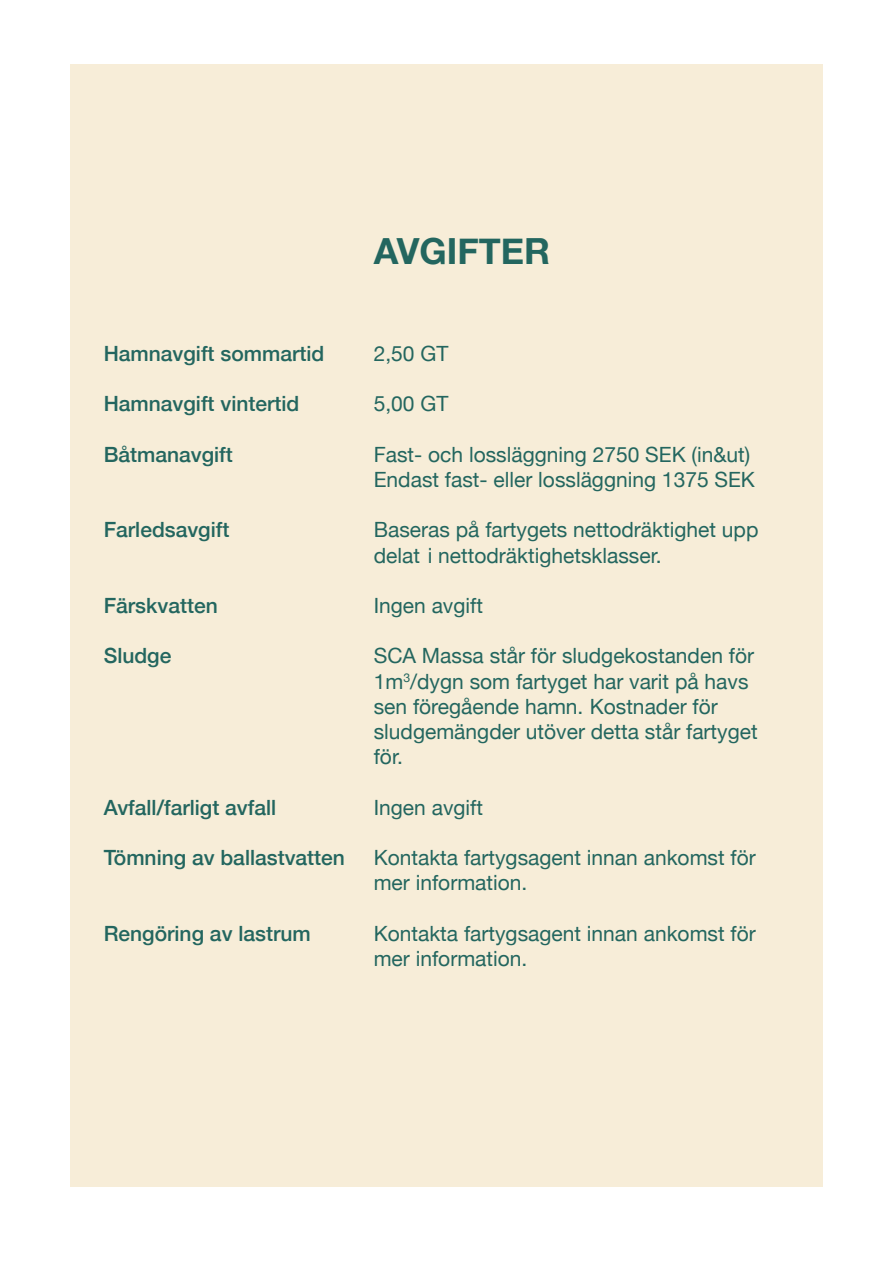
<style>
.page{position:relative;width:893px;height:1263px;background:#fff}
.page>*{position:absolute;margin:0;border:0;box-sizing:border-box;transform-origin:0 0}
.t1{font:700 36px "Helvetica Neue";color:#23665f}
.t2{font:21px/25.2px "Helvetica Neue";color:#23665f}
.t3{font:500 21px "Helvetica Neue";color:#23665f}
</style>
<div class="page">
<div style="left:70px;top:64px;width:753px;height:1122px;background:#f7edd8"></div>
<h1 class="t1" style="left:374px;top:223px;width:178px">AVGIFTER</h1>
<p class="t3" style="left:104px;top:336px;width:222px">Hamnavgift sommartid</p>
<p class="t2" style="left:374px;top:342px;width:76px">2,50 GT</p>
<p class="t3" style="left:104px;top:387px;width:197px">Hamnavgift vintertid</p>
<p class="t2" style="left:374px;top:392px;width:76px">5,00 GT</p>
<p class="t3" style="left:104px;top:437px;width:131px">Båtmanavgift</p>
<p class="t2" style="left:374px;top:443px;width:383px">Fast- och lossläggning 2750 SEK (in&amp;ut)<br>Endast fast- eller lossläggning 1375 SEK</p>
<p class="t3" style="left:104px;top:513px;width:127px">Farledsavgift</p>
<p class="t2" style="left:374px;top:518px;width:386px">Baseras på fartygets nettodräktighet upp delat i nettodräktighetsklasser.</p>
<p class="t3" style="left:104px;top:588px;width:115px">Färskvatten</p>
<p class="t2" style="left:374px;top:594px;width:111px">Ingen avgift</p>
<p class="t3" style="left:104px;top:639px;width:69px">Sludge</p>
<p class="t2" style="left:374px;top:644px;width:385px">SCA Massa står för sludgekostanden för<br>1m<sup>3</sup>/dygn som fartyget har varit på havs sen föregående hamn. Kostnader för sludgemängder utöver detta står fartyget för.</p>
<p class="t3" style="left:104px;top:790px;width:174px">Avfall/farligt avfall</p>
<p class="t2" style="left:374px;top:796px;width:111px">Ingen avgift</p>
<p class="t3" style="left:104px;top:840px;width:243px">Tömning av ballastvatten</p>
<p class="t2" style="left:374px;top:846px;width:384px">Kontakta fartygsagent innan ankomst för mer information.</p>
<p class="t3" style="left:104px;top:916px;width:208px">Rengöring av lastrum</p>
<p class="t2" style="left:374px;top:922px;width:384px">Kontakta fartygsagent innan ankomst för mer information.</p>
</div>
